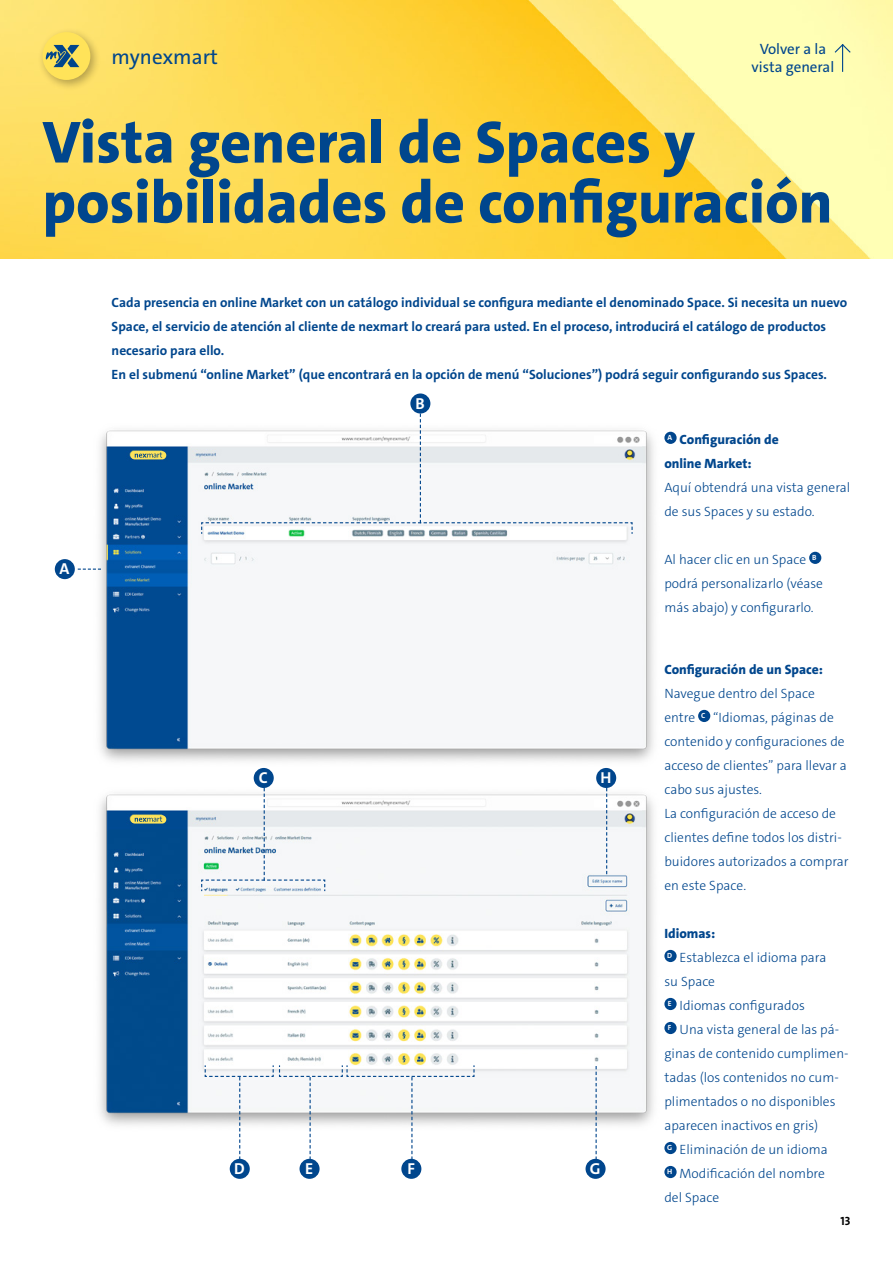
<style>
.page{position:relative;width:893px;height:1263px;background:#fff}
.page>*{position:absolute;margin:0;border:0;box-sizing:border-box;transform-origin:0 0}
.t1{font:800 60px "The Sans C4 s";color:#00468d}
.t2{font:21px "The Sans C4 s";color:#00468d}
.t3{font:700 15.9px "The Sans C4 s";color:#fff}
.t4{font:15px/18px "The Sans C4 s";color:#00468d;text-align:center}
.t5{font:300 13.5px/24px "The Sans C4 s";color:#00468d}
.t6{font:700 13.5px/24px "The Sans C4 s";color:#00468d}
.t7{font:800 13.5px/24px "The Sans C4 s";color:#00468d}
.t8{font:700 12px "The Sans C4 s";color:#000}
.t9{font:700 7.5px "The Sans C4 s";color:#fff}
</style>
<div class="page">
<img style="left:0;top:0;width:893px;height:259px">
<div style="left:37px;top:26px;width:64px;height:65px;background:#000;opacity:.3"></div>
<div style="left:43px;top:32px;width:47px;height:48px;background:#ffe359;border-radius:50%"></div>
<svg style="left:46px;top:45px;width:33px;height:22px"></svg>
<div style="left:664px;top:432px;width:13px;height:12px;background:#00468d;border-radius:50%"></div>
<div style="left:809px;top:552px;width:12px;height:12px;background:#00468d;border-radius:50%"></div>
<div style="left:698px;top:710px;width:12px;height:12px;background:#00468d;border-radius:50%"></div>
<div style="left:664px;top:950px;width:13px;height:12px;background:#00468d;border-radius:50%"></div>
<div style="left:664px;top:998px;width:13px;height:12px;background:#00468d;border-radius:50%"></div>
<div style="left:664px;top:1022px;width:13px;height:12px;background:#00468d;border-radius:50%"></div>
<div style="left:664px;top:1142px;width:13px;height:12px;background:#00468d;border-radius:50%"></div>
<div style="left:664px;top:1166px;width:13px;height:12px;background:#00468d;border-radius:50%"></div>
<svg style="left:833px;top:43px;width:19px;height:29px"></svg>
<img style="left:90px;top:430px;width:564px;height:340px">
<img style="left:99px;top:786px;width:555px;height:349px">
<div style="left:55px;top:559px;width:20px;height:20px;background:#00468d;border-radius:50%"></div>
<svg style="left:78px;top:569px;width:23px;height:1px"></svg>
<div style="left:410px;top:393px;width:20px;height:20px;background:#00468d;border-radius:50%"></div>
<div style="left:254px;top:768px;width:20px;height:20px;background:#00468d;border-radius:50%"></div>
<div style="left:596px;top:768px;width:20px;height:20px;background:#00468d;border-radius:50%"></div>
<div style="left:230px;top:1159px;width:20px;height:20px;background:#00468d;border-radius:50%"></div>
<div style="left:300px;top:1159px;width:20px;height:20px;background:#00468d;border-radius:50%"></div>
<div style="left:401px;top:1159px;width:20px;height:20px;background:#00468d;border-radius:50%"></div>
<div style="left:585px;top:1159px;width:21px;height:20px;background:#00468d;border-radius:50%"></div>
<svg style="left:596px;top:1066px;width:1px;height:93px"></svg>
<svg style="left:606px;top:788px;width:1px;height:86px"></svg>
<svg style="left:201px;top:413px;width:432px;height:122px"></svg>
<svg style="left:201px;top:788px;width:125px;height:104px"></svg>
<svg style="left:204px;top:1064px;width:271px;height:96px"></svg>
<svg style="left:131px;top:451px;width:35px;height:8px"></svg>
<svg style="left:131px;top:815px;width:35px;height:8px"></svg>
<p class="t2" style="left:112px;top:43px;width:108px">mynexmart</p>
<p class="t4" style="left:752px;top:40px;width:84px">Volver a la vista general</p>
<p class="t1" style="left:43px;top:104px;width:654px">Vista general de Spaces y</p>
<p class="t1" style="left:43px;top:164px;width:792px">posibilidades de configuración</p>
<p class="t6" style="left:112px;top:290px;width:737px">Cada presencia en online Market con un catálogo individual se configura mediante el denominado Space. Si necesita un nuevo Space, el servicio de atención al cliente de nexmart lo creará para usted. En el proceso, introducirá el catálogo de productos necesario para ello.<br>En el submenú “online Market” (que encontrará en la opción de menú “Soluciones”) podrá seguir configurando sus Spaces.</p>
<p class="t3" style="left:60px;top:559px;width:11px">A</p>
<p class="t3" style="left:415px;top:393px;width:11px">B</p>
<p class="t3" style="left:259px;top:767px;width:11px">C</p>
<p class="t3" style="left:600px;top:767px;width:12px">H</p>
<p class="t3" style="left:234px;top:1158px;width:12px">D</p>
<p class="t3" style="left:305px;top:1158px;width:10px">E</p>
<p class="t3" style="left:407px;top:1158px;width:9px">F</p>
<p class="t3" style="left:590px;top:1158px;width:12px">G</p>
<p class="t7" style="left:664px;top:427px;width:116px;text-indent:15px">Configuración de online Market:</p>
<p class="t5" style="left:664px;top:475px;width:187px">Aquí obtendrá una vista general de sus Spaces y su estado.</p>
<p class="t5" style="left:664px;top:547px;width:143px">Al hacer clic en un Space</p>
<p class="t9" style="left:812px;top:553px;width:6px">B</p>
<p class="t5" style="left:664px;top:571px;width:160px">podrá personalizarlo (véase más abajo) y configurarlo.</p>
<p class="t9" style="left:667px;top:433px;width:6px">A</p>
<p class="t7" style="left:664px;top:658px;width:160px">Configuración de un Space:</p>
<p class="t5" style="left:664px;top:682px;width:152px">Navegue dentro del Space entre</p>
<p class="t5" style="left:664px;top:706px;width:184px;text-indent:49px">“Idiomas, páginas de contenido y configuraciones de acceso de clientes” para llevar a cabo sus ajustes.</p>
<p class="t5" style="left:664px;top:802px;width:186px">La configuración de acceso de clientes define todos los distri&shy;buidores autorizados a comprar en este Space.</p>
<p class="t7" style="left:664px;top:922px;width:52px">Idiomas:</p>
<p class="t9" style="left:667px;top:951px;width:7px">D</p>
<p class="t9" style="left:701px;top:711px;width:6px">C</p>
<p class="t5" style="left:664px;top:946px;width:164px;text-indent:15px">Establezca el idioma para su Space</p>
<p class="t9" style="left:668px;top:999px;width:5px">E</p>
<p class="t5" style="left:680px;top:994px;width:127px">Idiomas configurados</p>
<p class="t9" style="left:668px;top:1023px;width:5px">F</p>
<p class="t5" style="left:664px;top:1018px;width:186px;text-indent:15px">Una vista general de las pá&shy;ginas de contenido cumplimen&shy;tadas (los contenidos no cum&shy;plimentados o no disponibles aparecen inactivos en gris)</p>
<p class="t9" style="left:667px;top:1143px;width:7px">G</p>
<p class="t5" style="left:680px;top:1138px;width:150px">Eliminación de un idioma</p>
<p class="t9" style="left:667px;top:1167px;width:7px">H</p>
<p class="t5" style="left:664px;top:1162px;width:162px;text-indent:15px">Modificación del nombre del Space</p>
<p class="t8" style="left:840px;top:1213px;width:11px">13</p>
</div>
